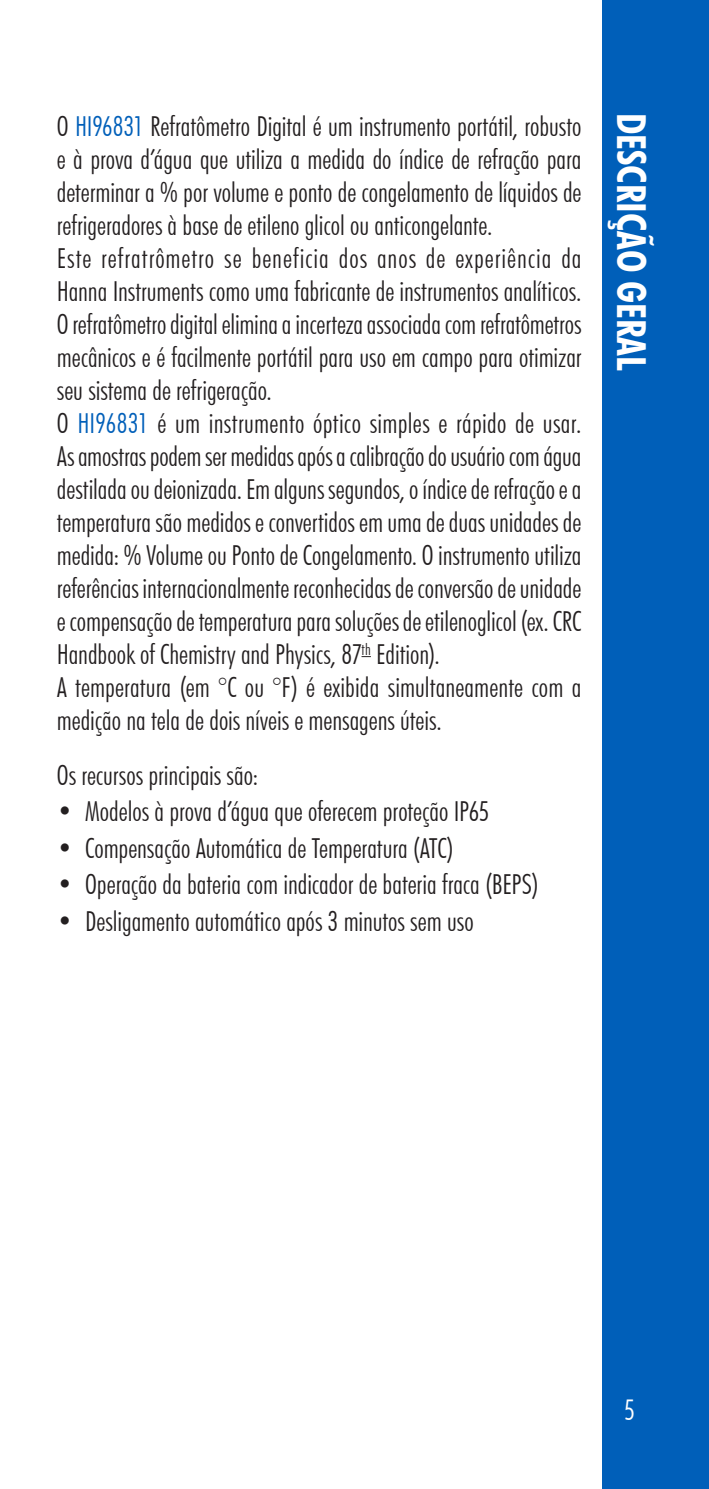
<style>
.page{position:relative;width:709px;height:1489px;background:#fff}
.page>*{position:absolute;margin:0;border:0;box-sizing:border-box;transform-origin:0 0}
.t1{font:700 condensed 40px "Futura BT";color:#fff}
.t2{font:300 condensed 28.5px "Futura BT";color:#fff}
.t3{font:300 condensed 27.5px/33px "Futura BT";color:#231f20}
.s1{color:#005fb9}
</style>
<div class="page">
<div style="left:602px;top:0;width:107px;height:1488px;background:#005fb9"></div>
<p class="t3" style="left:57px;top:109px;width:526px">O <span class="s1">HI96831</span> Refratômetro Digital é um instrumento portátil, robusto e à prova d’água que utiliza a medida do índice de refração para determinar a % por volume e ponto de congelamento de líquidos de refrigeradores à base de etileno glicol ou anticongelante.<br>Este refratrômetro se beneficia dos anos de experiência da Hanna Instruments como uma fabricante de instrumentos analíticos.<br>O refratômetro digital elimina a incerteza associada com refratômetros mecânicos e é facilmente portátil para uso em campo para otimizar seu sistema de refrigeração.<br>O <span class="s1">HI96831</span> é um instrumento óptico simples e rápido de usar.<br>As amostras podem ser medidas após a calibração do usuário com água destilada ou deionizada. Em alguns segundos, o índice de refração e a temperatura são medidos e convertidos em uma de duas unidades de medida: % Volume ou Ponto de Congelamento. O instrumento utiliza referências internacionalmente reconhecidas de conversão de unidade e compensação de temperatura para soluções de etilenoglicol (ex. CRC Handbook of Chemistry and Physics, 87<sup>th</sup> Edition).<br>A temperatura (em °C ou °F) é exibida simultaneamente com a medição na tela de dois níveis e mensagens úteis.</p>
<p class="t3" style="left:57px;top:758px;width:203px">Os recursos principais são:</p>
<p class="t3" style="left:57px;top:794px;width:434px">• Modelos à prova d’água que oferecem proteção IP65</p>
<p class="t3" style="left:57px;top:831px;width:398px">• Compensação Automática de Temperatura (ATC)</p>
<p class="t3" style="left:57px;top:867px;width:483px">• Operação da bateria com indicador de bateria fraca (BEPS)</p>
<p class="t3" style="left:57px;top:904px;width:418px">• Desligamento automático após 3 minutos sem uso</p>
<h1 class="t1" style="left:655px;top:113px;width:259px;rotate:90deg">DESCRIÇÃO GERAL</h1>
<p class="t2" style="left:624px;top:1392px;width:13px">5</p>
</div>
